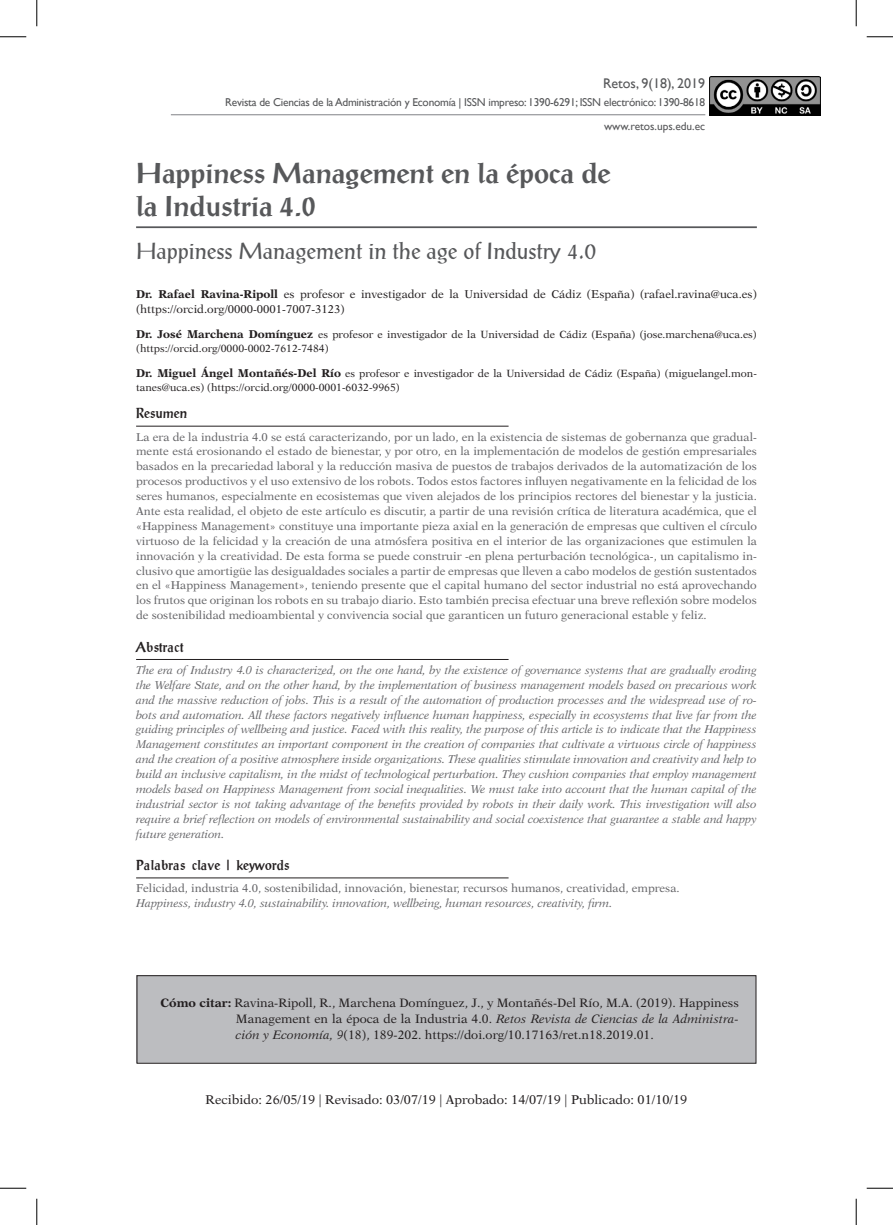
<style>
.page{position:relative;width:893px;height:1225px;background:#fff}
.page>*{position:absolute;margin:0;border:0;box-sizing:border-box;transform-origin:0 0}
.Título_español_ok{font:700 28px/33.6px "Post Antiqua";color:#57585a}
.Título_inglés_Ok{font:22.75px "Post Antiqua";color:#57585a}
.Titulo_resumen_ok{font:600 15.4px "Post Antiqua";color:#231f20;scale:.91 1}
.citas_ok{font:14px "Gill Sans";color:#57585a}
.fechas_envío_y_recep{font:12.78px "New Aster LT Std";color:#231f20}
.forma_sugerida{font:12.25px/15.8px "New Aster LT Std";color:#231f20;text-align:justify}
.Resumen_ok{font:11.38px/14.9px "New Aster LT Std";color:#636366;text-align:justify}
.Abstract_ok{font:italic 11.38px/14.9px "New Aster LT Std";letter-spacing:-.015em;color:#636366;text-align:justify}
.Mail_ok{font:11.38px/14.9px "New Aster LT Std";color:#231f20}
.citas_ok-2{font:11.38px "Gill Sans";letter-spacing:-.02em;color:#57585a}
.citas_ok-3{font:11.38px "Gill Sans";color:#57585a}
.Mail_ok-2{font:10.5px/14px "New Aster LT Std";color:#231f20}
.s1{font-weight:700}
.s2{font-weight:700;font-size:11.38px}
.s3{font-style:italic}
</style>
<div class="page">
<div style="left:137px;top:975px;width:618px;height:88px;background:#bcbdc0"></div>
<div style="left:136px;top:975px;width:620px;height:88px;border:1px solid #231f20"></div>
<img style="left:709px;top:76px;width:110px;height:39px">
<hr style="left:171px;top:114px;width:534px;height:1px;background:#808285">
<hr style="left:136px;top:226px;width:620px;height:2px;background:#57585a">
<hr style="left:136px;top:426px;width:372px;height:1px;background:#231f20">
<hr style="left:136px;top:659px;width:372px;height:1px;background:#231f20">
<hr style="left:136px;top:877px;width:372px;height:1px;background:#231f20">
<svg style="left:0;top:36px;width:26px;height:1px"></svg>
<svg style="left:866px;top:36px;width:26px;height:1px"></svg>
<svg style="left:0;top:1187px;width:26px;height:1px"></svg>
<svg style="left:866px;top:1187px;width:26px;height:1px"></svg>
<svg style="left:36px;top:0;width:1px;height:26px"></svg>
<svg style="left:36px;top:1198px;width:1px;height:26px"></svg>
<svg style="left:855px;top:0;width:1px;height:26px"></svg>
<svg style="left:855px;top:1198px;width:1px;height:26px"></svg>
<p class="citas_ok" style="left:602px;top:75px;width:104px">Retos, 9(18), 2019</p>
<p class="citas_ok-2" style="left:225px;top:95px;width:481px">Revista de Ciencias de la Administración y Economía | ISSN impreso: 1390-6291; ISSN electrónico: 1390-8618</p>
<p class="citas_ok-3" style="left:603px;top:119px;width:103px">www.retos.ups.edu.ec</p>
<p class="Título_español_ok" style="left:136px;top:156px;width:475px">Happiness Management en la época de la Industria 4.0</p>
<p class="Título_inglés_Ok" style="left:136px;top:237px;width:461px">Happiness Management in the age of Industry 4.0</p>
<p class="Mail_ok" style="left:136px;top:287px;width:622px"><span class="s1">Dr. Rafael Ravina-Ripoll</span> es profesor e investigador de la Universidad de Cádiz (España) (rafael.ravina@uca.es) (https://orcid.org/0000-0001-7007-3123)</p>
<p class="Mail_ok-2" style="left:136px;top:327px;width:622px"><span class="s2">Dr. José Marchena Domínguez</span> es profesor e investigador de la Universidad de Cádiz (España) (jose.marchena@uca.es) (https://orcid.org/0000-0002-7612-7484)</p>
<p class="Mail_ok-2" style="left:136px;top:366px;width:622px"><span class="s2">Dr. Miguel Ángel Montañés-Del Río</span> es profesor e investigador de la Universidad de Cádiz (España) (miguelangel.mon&shy;tanes@uca.es) (https://orcid.org/0000-0001-6032-9965)</p>
<p class="Titulo_resumen_ok" style="left:136px;top:405px;width:58px">Resumen</p>
<p class="Resumen_ok" style="left:136px;top:429px;width:622px">La era de la industria 4.0 se está caracterizando, por un lado, en la existencia de sistemas de gobernanza que gradual&shy;mente está erosionando el estado de bienestar, y por otro, en la implementación de modelos de gestión empresariales basados en la precariedad laboral y la reducción masiva de puestos de trabajos derivados de la automatización de los procesos productivos y el uso extensivo de los robots. Todos estos factores influyen negativamente en la felicidad de los seres humanos, especialmente en ecosistemas que viven alejados de los principios rectores del bienestar y la justicia.<br>Ante esta realidad, el objeto de este artículo es discutir, a partir de una revisión crítica de literatura académica, que el «Happiness Management» constituye una importante pieza axial en la generación de empresas que cultiven el círculo virtuoso de la felicidad y la creación de una atmósfera positiva en el interior de las organizaciones que estimulen la innovación y la creatividad. De esta forma se puede construir -en plena perturbación tecnológica-, un capitalismo in&shy;clusivo que amortigüe las desigualdades sociales a partir de empresas que lleven a cabo modelos de gestión sustentados en el «Happiness Management», teniendo presente que el capital humano del sector industrial no está aprovechando los frutos que originan los robots en su trabajo diario. Esto también precisa efectuar una breve reflexión sobre modelos de sostenibilidad medioambiental y convivencia social que garanticen un futuro generacional estable y feliz.</p>
<p class="Titulo_resumen_ok" style="left:136px;top:638px;width:54px">Abstract</p>
<p class="Abstract_ok" style="left:136px;top:662px;width:622px">The era of Industry 4.0 is characterized, on the one hand, by the existence of governance systems that are gradually eroding the Welfare State, and on the other hand, by the implementation of business management models based on precarious work and the massive reduction of jobs. This is a result of the automation of production processes and the widespread use of ro&shy;bots and automation. All these factors negatively influence human happiness, especially in ecosystems that live far from the guiding principles of wellbeing and justice. Faced with this reality, the purpose of this article is to indicate that the Happiness Management constitutes an important component in the creation of companies that cultivate a virtuous circle of happiness and the creation of a positive atmosphere inside organizations. These qualities stimulate innovation and creativity and help to build an inclusive capitalism, in the midst of technological perturbation. They cushion companies that employ management models based on Happiness Management from social inequalities. We must take into account that the human capital of the industrial sector is not taking advantage of the benefits provided by robots in their daily work. This investigation will also require a brief reflection on models of environmental sustainability and social coexistence that guarantee a stable and happy future generation.</p>
<p class="Titulo_resumen_ok" style="left:136px;top:856px;width:170px">Palabras clave | keywords</p>
<p class="Resumen_ok" style="left:136px;top:881px;width:544px">Felicidad, industria 4.0, sostenibilidad, innovación, bienestar, recursos humanos, creatividad, empresa.</p>
<p class="Abstract_ok" style="left:136px;top:896px;width:477px">Happiness, industry 4.0, sustainability. innovation, wellbeing, human resources, creativity, firm.</p>
<p class="forma_sugerida" style="left:236px;top:995px;width:504px;text-indent:-75px"><span class="s1">Cómo citar:</span> Ravina-Ripoll, R., Marchena Domínguez, J., y Montañés-Del Río, M.A. (2019). Happiness Management en la época de la Industria 4.0. <span class="s3">Retos Revista de Ciencias de la Administra&shy;ción y Economía, 9</span>(18), 189-202. https://doi.org/10.17163/ret.n18.2019.01.</p>
<p class="fechas_envío_y_recep" style="left:205px;top:1091px;width:483px">Recibido: 26/05/19 | Revisado: 03/07/19 | Aprobado: 14/07/19 | Publicado: 01/10/19</p>
</div>
